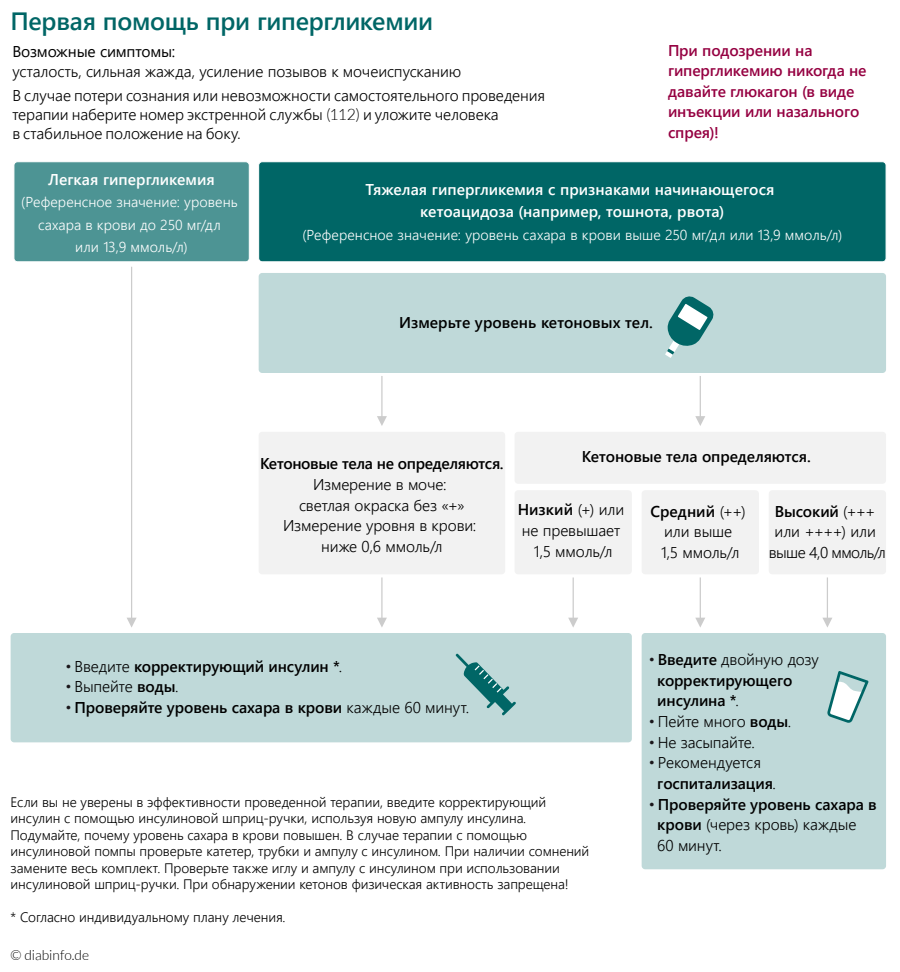
<style>
.page{position:relative;width:900px;height:972px;background:#fff}
.page>*{position:absolute;margin:0;border:0;box-sizing:border-box;transform-origin:0 0}
.t1{font:600 25px "Segoe UI";letter-spacing:-.015em;color:#066}
.t2{font:300 15.62px/20.6px "Segoe UI";letter-spacing:-.005em;color:#000;text-align:center}
.t3{font:600 15.62px/20.6px "Segoe UI";letter-spacing:-.01em;color:#000}
.t4{font:600 15.62px/22.5px "Segoe UI";color:#fff;text-align:center}
.t5{font:600 15.62px/20.6px "Segoe UI";letter-spacing:-.01em;color:#950041}
.t6{font:300 15.62px/20.6px "Segoe UI";letter-spacing:-.035em;color:#000;text-align:center}
.t7{font:15.62px "Segoe UI";letter-spacing:-.015em;color:#000}
.t8{font:300 14.38px/22.5px "Segoe UI";letter-spacing:.005em;color:#fff;text-align:center}
.t9{font:300 13.75px/16.5px "Segoe UI";letter-spacing:-.005em;color:#000}
.t10{font:300 13.75px "Lato";color:#000}
.s1{font-family:"Lato"}
.s2{font-weight:600}
.s3{font-weight:300;color:#1a171b}
.s4{font-weight:300}
.s5{color:#1a171b}
</style>
<div class="page">
<div style="left:14px;top:162px;width:235px;height:100px;background:#4d9494;border-radius:4px"></div>
<div style="left:14px;top:161px;width:236px;height:101px;border:1px solid #fff;border-radius:4px"></div>
<div style="left:259px;top:162px;width:627px;height:100px;background:#066;border-radius:4px"></div>
<div style="left:258px;top:161px;width:628px;height:101px;border:1px solid #fff;border-radius:4px"></div>
<div style="left:642px;top:633px;width:244px;height:236px;background:#bfd9d9;border-radius:4px"></div>
<div style="left:259px;top:432px;width:246px;height:142px;background:#f2f2f2;border-radius:4px"></div>
<div style="left:515px;top:432px;width:371px;height:52px;background:#f2f2f2;border-radius:4px"></div>
<div style="left:515px;top:490px;width:117px;height:84px;background:#f2f2f2;border-radius:4px"></div>
<div style="left:642px;top:490px;width:117px;height:84px;background:#f2f2f2;border-radius:4px"></div>
<div style="left:769px;top:490px;width:117px;height:84px;background:#f2f2f2;border-radius:4px"></div>
<div style="left:11px;top:633px;width:621px;height:109px;background:#bfd9d9;border-radius:4px"></div>
<div style="left:259px;top:273px;width:627px;height:100px;background:#bfd9d9"></div>
<hr style="left:381px;top:376px;width:2px;height:42px;background:#ccc">
<svg style="left:377px;top:416px;width:10px;height:10px"></svg>
<hr style="left:700px;top:376px;width:1px;height:42px;background:#ccc">
<svg style="left:695px;top:416px;width:10px;height:10px"></svg>
<hr style="left:381px;top:577px;width:2px;height:43px;background:#ccc">
<svg style="left:377px;top:617px;width:10px;height:10px"></svg>
<hr style="left:573px;top:577px;width:1px;height:43px;background:#ccc">
<svg style="left:568px;top:617px;width:10px;height:10px"></svg>
<hr style="left:700px;top:577px;width:1px;height:43px;background:#ccc">
<svg style="left:695px;top:617px;width:10px;height:10px"></svg>
<hr style="left:827px;top:577px;width:1px;height:43px;background:#ccc">
<svg style="left:823px;top:617px;width:9px;height:10px"></svg>
<hr style="left:131px;top:267px;width:1px;height:353px;background:#ccc">
<svg style="left:127px;top:617px;width:9px;height:10px"></svg>
<svg style="left:665px;top:295px;width:50px;height:63px;background:#82b4b4"></svg>
<svg style="left:827px;top:671px;width:42px;height:52px"></svg>
<svg style="left:456px;top:653px;width:60px;height:62px"></svg>
<h1 class="t1" style="left:11px;top:-3px;width:424px">Первая помощь при гипергликемии</h1>
<p class="t7" style="left:12px;top:37px;width:164px">Возможные симптомы:</p>
<p class="t2" style="left:12px;top:58px;width:534px;line-height:23.8px;text-align:left">усталость, сильная жажда, усиление позывов к мочеиспусканию<br>В случае потери сознания или невозможности самостоятельного проведения</p>
<p class="t2" style="left:12px;top:103px;width:488px;line-height:19.4px;text-align:left">терапии наберите номер экстренной службы <span class="s1">(112)</span> и уложите человека в стабильное положение на боку<span class="s1">.</span></p>
<p class="t5" style="left:668px;top:38px;width:200px">При подозрении на гипергликемию никогда не давайте глюкагон (в виде инъекции или назального спрея)!</p>
<p class="t4" style="left:48px;top:167px;width:168px">Легкая гипергликемия</p>
<p class="t8" style="left:21px;top:189px;width:218px">(Референсное значение: уровень сахара в крови до 250 мг/дл<br>или 13,9 ммоль/л)</p>
<p class="t4" style="left:366px;top:177px;width:411px">Тяжелая гипергликемия с признаками начинающегося кетоацидоза (например, тошнота, рвота)</p>
<p class="t8" style="left:302px;top:222px;width:541px">(Референсное значение: уровень сахара в крови выше 250 мг/дл или 13,9 ммоль/л)</p>
<p class="t3" style="left:399px;top:310px;width:255px">Измерьте уровень кетоновых тел.</p>
<p class="t3" style="left:260px;top:452px;width:245px">Кетоновые тела не определяются.</p>
<p class="t2" style="left:283px;top:472px;width:195px">Измерение в моче:<br>светлая окраска без «+»<br>Измерение уровня в крови: ниже 0,6 ммоль/л</p>
<p class="t3" style="left:582px;top:445px;width:230px">Кетоновые тела определяются.</p>
<p class="t2" style="left:518px;top:498px;width:108px"><span class="s2">Низкий</span> (+) или не превышает<br>1,5 ммоль/л</p>
<p class="t2" style="left:651px;top:499px;width:97px"><span class="s2">Средний</span> (++) или выше<br>1,5 ммоль/л</p>
<p class="t6" style="left:769px;top:499px;width:119px"><span class="s2">Высокий</span> (+++ или ++++) или выше 4,0 ммоль/л</p>
<p class="t3" style="left:65px;top:654px;width:278px"><span class="s3">•</span> <span class="s4">Введите</span> корректирующий инсулин *<span class="s4">.</span></p>
<p class="t2" style="left:65px;top:675px;width:115px"><span class="s5">•</span> Выпейте <span class="s2">воды</span>.</p>
<p class="t3" style="left:65px;top:695px;width:405px"><span class="s3">•</span> Проверяйте уровень сахара в крови <span class="s4">каждые 60 минут.</span></p>
<p class="t9" style="left:11px;top:792px;width:580px">Если вы не уверены в эффективности проведенной терапии, введите корректирующий инсулин с помощью инсулиновой шприц-ручки, используя новую ампулу инсулина.<br>Подумайте, почему уровень сахара в крови повышен. В случае терапии с помощью инсулиновой помпы проверьте катетер, трубки и ампулу с инсулином. При наличии сомнений замените весь комплект. Проверьте также иглу и ампулу с инсулином при использовании инсулиновой шприц-ручки. При обнаружении кетонов физическая активность запрещена!</p>
<p class="t9" style="left:11px;top:907px;width:276px">* Согласно индивидуальному плану лечения.</p>
<p class="t10" style="left:11px;top:947px;width:80px">© diabinfo.de</p>
<p class="t3" style="left:657px;top:648px;width:163px;text-indent:-9px"><span class="s3">•</span> Введите <span class="s4">двойную дозу </span>корректирующего инсулина *<span class="s4">.</span></p>
<p class="t2" style="left:649px;top:709px;width:144px"><span class="s5">•</span> Пейте много <span class="s2">воды</span>.</p>
<p class="t2" style="left:649px;top:730px;width:108px"><span class="s5">•</span> Не засыпайте.</p>
<p class="t2" style="left:657px;top:751px;width:120px;text-align:left;text-indent:-9px"><span class="s5">•</span> Рекомендуется <span class="s2">госпитализация</span>.</p>
<p class="t3" style="left:657px;top:792px;width:221px;text-indent:-9px"><span class="s3">•</span> Проверяйте уровень сахара в крови <span class="s4">(через кровь) каждые<br>60 минут.</span></p>
</div>
